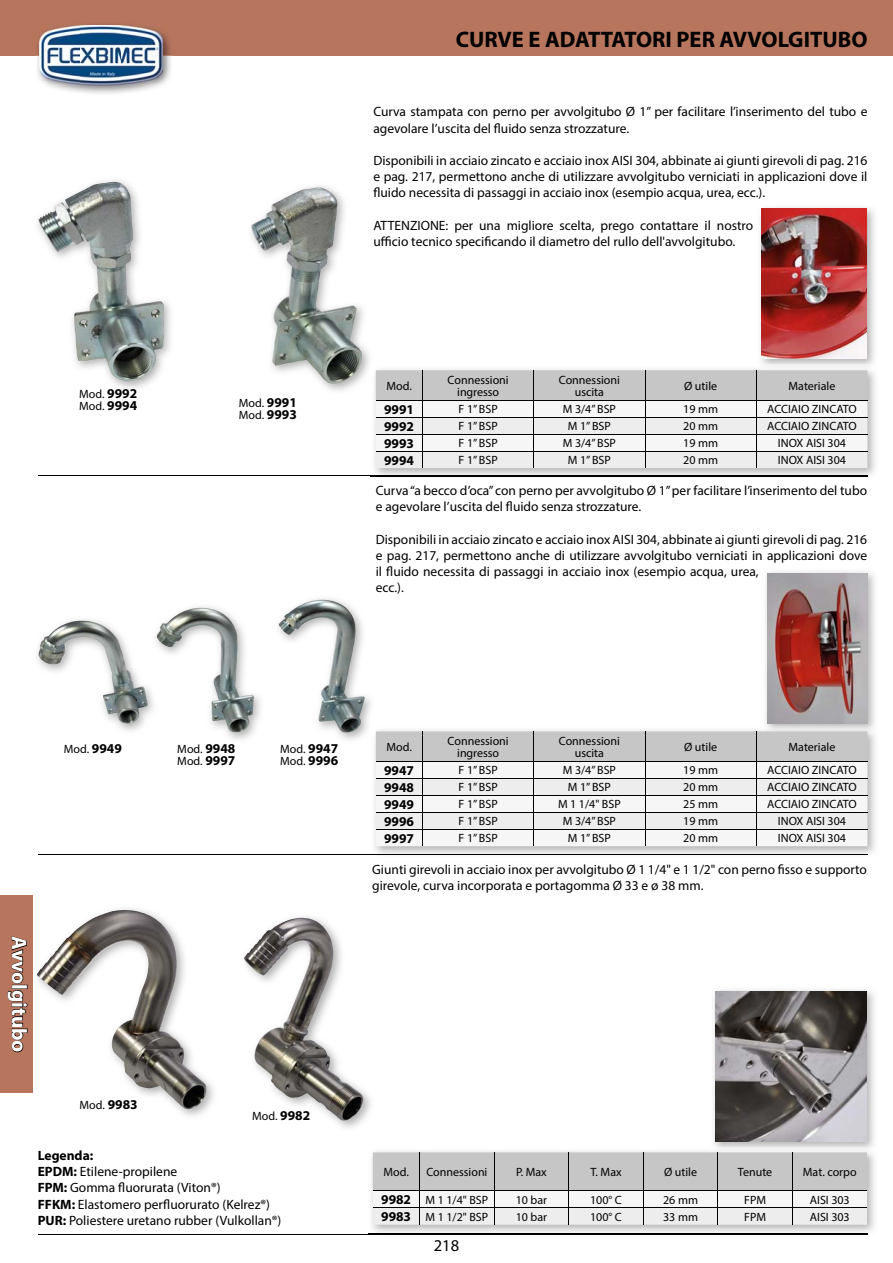
<style>
.page{position:relative;width:893px;height:1263px;background:#fff}
.page>*{position:absolute;margin:0;border:0;box-sizing:border-box;transform-origin:0 0}
.t1{font:700 22.5px "Myriad Pro";color:#000}
.t2{font:700 21px "Myriad Pro";color:#fff}
.t3{font:16.5px "Myriad Pro";color:#000}
.t4{font:13.5px/16.2px "Myriad Pro";color:#000}
.t5{font:700 13.5px "Myriad Pro";color:#000}
.t6{font:12px/12px "Myriad Pro";color:#000;text-align:center}
.s1{font-weight:700;font-size:13.5px}
.s2{font-weight:700}
</style>
<div class="page">
<div style="left:0;top:0;width:893px;height:56px;background:#b7755e"></div>
<hr style="left:38px;top:1234px;width:829px;height:1px;background:#000">
<img style="left:35px;top:24px;width:137px;height:70px">
<img style="left:39px;top:25px;width:124px;height:61px">
<img style="left:38px;top:180px;width:331px;height:211px">
<img style="left:39px;top:181px;width:326px;height:201px">
<img style="left:37px;top:599px;width:334px;height:141px">
<img style="left:199px;top:600px;width:166px;height:132px">
<img style="left:766px;top:571px;width:109px;height:155px">
<img style="left:767px;top:573px;width:100px;height:150px">
<img style="left:761px;top:207px;width:114px;height:158px">
<img style="left:762px;top:209px;width:105px;height:150px">
<img style="left:179px;top:932px;width:192px;height:196px">
<img style="left:37px;top:909px;width:297px;height:201px">
<img style="left:714px;top:990px;width:160px;height:157px">
<img style="left:715px;top:992px;width:152px;height:150px">
<div style="left:0;top:896px;width:32px;height:197px;background:#b7755e"></div>
<hr style="left:39px;top:476px;width:828px;height:1px;background:#000">
<hr style="left:39px;top:854px;width:828px;height:1px;background:#000">
<img style="left:371px;top:365px;width:504px;height:112px">
<img style="left:371px;top:365px;width:2px;height:30px">
<img style="left:371px;top:476px;width:496px;height:1px">
<svg style="left:376px;top:370px;width:491px;height:98px"></svg>
<img style="left:374px;top:730px;width:501px;height:125px">
<img style="left:374px;top:730px;width:1px;height:13px">
<img style="left:762px;top:726px;width:113px;height:8px">
<img style="left:374px;top:854px;width:493px;height:1px">
<svg style="left:376px;top:731px;width:491px;height:115px"></svg>
<img style="left:368px;top:1151px;width:507px;height:84px">
<img style="left:368px;top:1234px;width:499px;height:1px">
<img style="left:710px;top:1147px;width:165px;height:6px">
<svg style="left:373px;top:1152px;width:494px;height:73px"></svg>
<p class="t6" style="left:79px;top:389px;width:60px;text-align:left">Mod. <span class="s1">9992<br></span>Mod. <span class="s1">9994</span></p>
<p class="t6" style="left:239px;top:398px;width:60px;text-align:left">Mod. <span class="s1">9991<br></span>Mod. <span class="s1">9993</span></p>
<h1 class="t1" style="left:456px;top:31px;width:413px">CURVE E ADATTATORI PER AVVOLGITUBO</h1>
<p class="t4" style="left:373px;top:105px;width:496px">Curva stampata con perno per avvolgitubo Ø 1” per facilitare l’inserimento del tubo e agevolare l’uscita del fluido senza strozzature.</p>
<p class="t4" style="left:373px;top:154px;width:496px;text-align:justify">Disponibili in acciaio zincato e acciaio inox AISI 304, abbinate ai giunti girevoli di pag. 216 e pag. 217, permettono anche di utilizzare avvolgitubo verniciati in applicazioni dove il fluido necessita di passaggi in acciaio inox (esempio acqua, urea, ecc.).</p>
<p class="t4" style="left:373px;top:219px;width:381px">ATTENZIONE: per una migliore scelta, prego contattare il nostro ufficio tecnico specificando il diametro del rullo dell'avvolgitubo.</p>
<p class="t6" style="left:386px;top:381px;width:27px">Mod.</p>
<p class="t6" style="left:448px;top:375px;width:63px">Connessioni ingresso</p>
<p class="t6" style="left:559px;top:375px;width:63px">Connessioni uscita</p>
<p class="t6" style="left:684px;top:381px;width:35px">Ø utile</p>
<p class="t6" style="left:789px;top:381px;width:48px">Materiale</p>
<p class="t5" style="left:384px;top:404px;width:31px">9991</p>
<p class="t6" style="left:459px;top:404px;width:41px">F 1” BSP</p>
<p class="t6" style="left:563px;top:404px;width:55px">M 3/4” BSP</p>
<p class="t6" style="left:683px;top:404px;width:36px">19 mm</p>
<p class="t6" style="left:767px;top:404px;width:91px">ACCIAIO ZINCATO</p>
<p class="t5" style="left:384px;top:421px;width:31px">9992</p>
<p class="t6" style="left:459px;top:421px;width:41px">F 1” BSP</p>
<p class="t6" style="left:568px;top:421px;width:44px">M 1” BSP</p>
<p class="t6" style="left:683px;top:421px;width:36px">20 mm</p>
<p class="t6" style="left:767px;top:421px;width:91px">ACCIAIO ZINCATO</p>
<p class="t5" style="left:384px;top:438px;width:31px">9993</p>
<p class="t6" style="left:459px;top:438px;width:41px">F 1” BSP</p>
<p class="t6" style="left:563px;top:438px;width:55px">M 3/4” BSP</p>
<p class="t6" style="left:683px;top:438px;width:36px">19 mm</p>
<p class="t6" style="left:778px;top:438px;width:70px">INOX AISI 304</p>
<p class="t5" style="left:384px;top:455px;width:31px">9994</p>
<p class="t6" style="left:459px;top:455px;width:41px">F 1” BSP</p>
<p class="t6" style="left:568px;top:455px;width:44px">M 1” BSP</p>
<p class="t6" style="left:683px;top:455px;width:36px">20 mm</p>
<p class="t6" style="left:778px;top:455px;width:70px">INOX AISI 304</p>
<p class="t4" style="left:376px;top:484px;width:493px">Curva “a becco d’oca” con perno per avvolgitubo Ø 1” per facilitare l’inserimento del tubo e agevolare l’uscita del fluido senza strozzature.</p>
<p class="t4" style="left:376px;top:532px;width:493px">Disponibili in acciaio zincato e acciaio inox AISI 304, abbinate ai giunti girevoli di pag. 216 e pag. 217, permettono anche di utilizzare avvolgitubo verniciati in applicazioni dove il fluido necessita di passaggi in acciaio inox (esempio acqua, urea,<br>ecc.).</p>
<p class="t6" style="left:64px;top:744px;width:60px">Mod. <span class="s1">9949</span></p>
<p class="t6" style="left:177px;top:744px;width:60px;text-align:left">Mod. <span class="s1">9948<br></span>Mod. <span class="s1">9997</span></p>
<p class="t6" style="left:280px;top:744px;width:60px;text-align:left">Mod. <span class="s1">9947<br></span>Mod. <span class="s1">9996</span></p>
<h2 class="t2" style="left:27px;top:936px;width:118px;rotate:90deg">Avvolgitubo</h2>
<p class="t6" style="left:80px;top:1100px;width:60px">Mod. <span class="s1">9983</span></p>
<p class="t6" style="left:252px;top:1111px;width:60px">Mod. <span class="s1">9982</span></p>
<p class="t4" style="left:38px;top:1149px;width:245px"><span class="s2">Legenda:<br>EPDM:</span> Etilene-propilene<br><span class="s2">FPM:</span> Gomma fluorurata (Viton®)<br><span class="s2">FFKM:</span> Elastomero perfluorurato (Kelrez®)<br><span class="s2">PUR:</span> Poliestere uretano rubber (Vulkollan®)</p>
<p class="t6" style="left:386px;top:742px;width:27px">Mod.</p>
<p class="t6" style="left:448px;top:736px;width:63px">Connessioni ingresso</p>
<p class="t6" style="left:559px;top:736px;width:63px">Connessioni uscita</p>
<p class="t6" style="left:684px;top:742px;width:35px">Ø utile</p>
<p class="t6" style="left:789px;top:742px;width:48px">Materiale</p>
<p class="t5" style="left:384px;top:765px;width:31px">9947</p>
<p class="t6" style="left:459px;top:765px;width:41px">F 1” BSP</p>
<p class="t6" style="left:563px;top:765px;width:55px">M 3/4” BSP</p>
<p class="t6" style="left:683px;top:765px;width:36px">19 mm</p>
<p class="t6" style="left:767px;top:765px;width:91px">ACCIAIO ZINCATO</p>
<p class="t5" style="left:384px;top:782px;width:31px">9948</p>
<p class="t6" style="left:459px;top:782px;width:41px">F 1” BSP</p>
<p class="t6" style="left:568px;top:782px;width:44px">M 1” BSP</p>
<p class="t6" style="left:683px;top:782px;width:36px">20 mm</p>
<p class="t6" style="left:767px;top:782px;width:91px">ACCIAIO ZINCATO</p>
<p class="t5" style="left:384px;top:799px;width:31px">9949</p>
<p class="t6" style="left:459px;top:799px;width:41px">F 1” BSP</p>
<p class="t6" style="left:558px;top:799px;width:64px">M 1 1/4" BSP</p>
<p class="t6" style="left:683px;top:799px;width:36px">25 mm</p>
<p class="t6" style="left:767px;top:799px;width:91px">ACCIAIO ZINCATO</p>
<p class="t5" style="left:384px;top:816px;width:31px">9996</p>
<p class="t6" style="left:459px;top:816px;width:41px">F 1” BSP</p>
<p class="t6" style="left:563px;top:816px;width:55px">M 3/4” BSP</p>
<p class="t6" style="left:683px;top:816px;width:36px">19 mm</p>
<p class="t6" style="left:778px;top:816px;width:70px">INOX AISI 304</p>
<p class="t5" style="left:384px;top:833px;width:31px">9997</p>
<p class="t6" style="left:459px;top:834px;width:41px">F 1” BSP</p>
<p class="t6" style="left:568px;top:834px;width:44px">M 1” BSP</p>
<p class="t6" style="left:683px;top:834px;width:36px">20 mm</p>
<p class="t6" style="left:778px;top:834px;width:70px">INOX AISI 304</p>
<p class="t4" style="left:372px;top:863px;width:496px">Giunti girevoli in acciaio inox per avvolgitubo Ø 1 1/4" e 1 1/2" con perno fisso e supporto girevole, curva incorporata e portagomma Ø 33 e ø 38 mm.</p>
<p class="t6" style="left:383px;top:1167px;width:27px">Mod.</p>
<p class="t6" style="left:426px;top:1167px;width:63px">Connessioni</p>
<p class="t6" style="left:516px;top:1167px;width:32px">P. Max</p>
<p class="t6" style="left:590px;top:1167px;width:33px">T. Max</p>
<p class="t6" style="left:664px;top:1167px;width:35px">Ø utile</p>
<p class="t6" style="left:738px;top:1167px;width:36px">Tenute</p>
<p class="t6" style="left:803px;top:1167px;width:55px">Mat. corpo</p>
<p class="t6" style="left:381px;top:1195px;width:109px"><span class="s1">9982</span> M 1 1/4" BSP</p>
<p class="t6" style="left:516px;top:1195px;width:33px">10 bar</p>
<p class="t6" style="left:590px;top:1195px;width:33px">100° C</p>
<p class="t6" style="left:663px;top:1195px;width:36px">26 mm</p>
<p class="t6" style="left:744px;top:1195px;width:23px">FPM</p>
<p class="t6" style="left:810px;top:1195px;width:42px">AISI 303</p>
<p class="t6" style="left:381px;top:1212px;width:109px"><span class="s1">9983</span> M 1 1/2" BSP</p>
<p class="t6" style="left:516px;top:1212px;width:33px">10 bar</p>
<p class="t6" style="left:590px;top:1212px;width:33px">100° C</p>
<p class="t6" style="left:663px;top:1212px;width:36px">33 mm</p>
<p class="t6" style="left:744px;top:1212px;width:23px">FPM</p>
<p class="t6" style="left:810px;top:1212px;width:42px">AISI 303</p>
<p class="t3" style="left:434px;top:1239px;width:27px">218</p>
</div>
